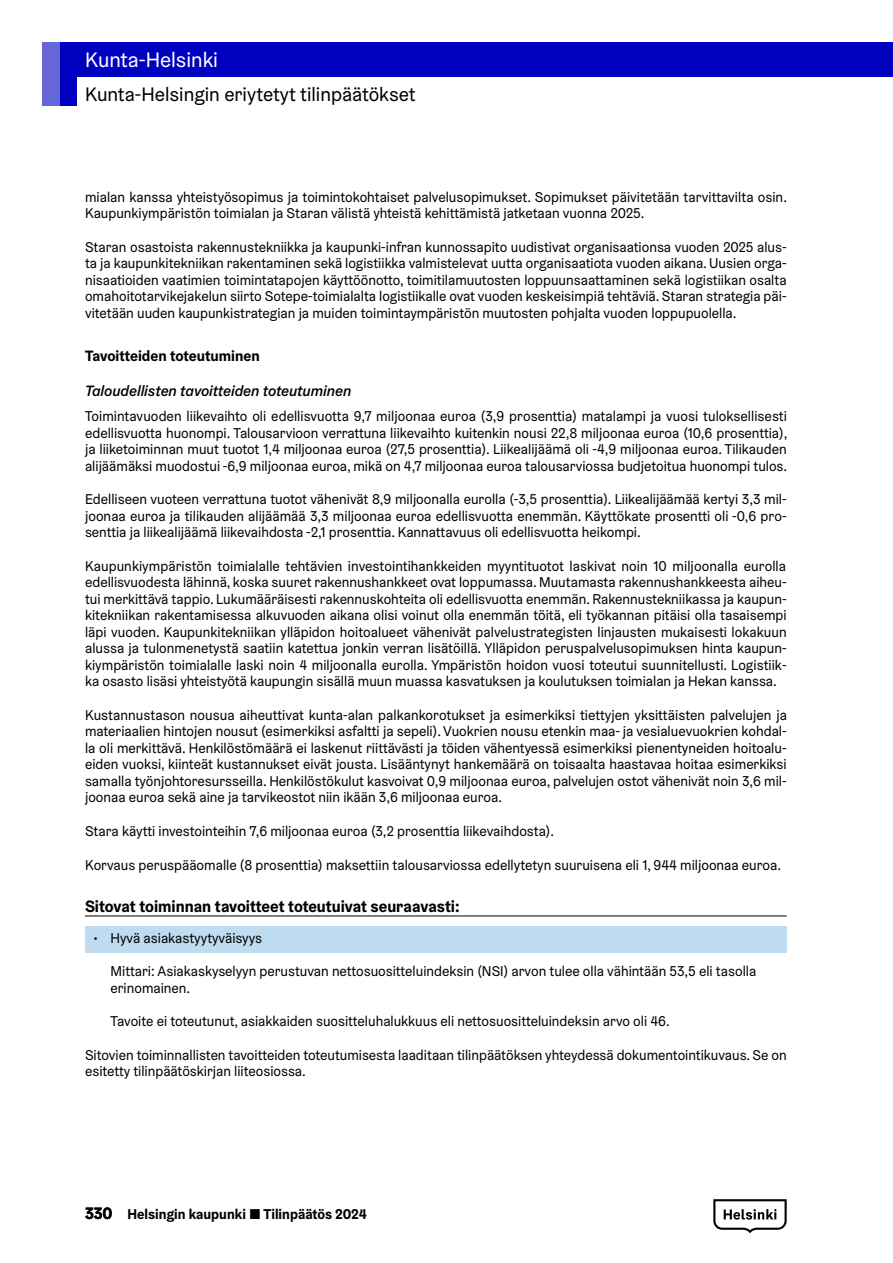
<style>
.page{position:relative;width:893px;height:1263px;background:#fff}
.page>*{position:absolute;margin:0;border:0;box-sizing:border-box;transform-origin:0 0}
.t1{font:21px "Helsinki Grotesk";color:#fff}
.t2{font:19.5px "Helsinki Grotesk";color:#000}
.Ots_Sitovat__H7{font:700 16.5px "Helsinki Grotesk";color:#000}
._7__Ots{font:italic 500 15px "Helsinki Grotesk";color:#000}
._6__Ots{font:700 15px "Helsinki Grotesk";color:#000}
.Leipis__mammy{font:14.25px/16.5px "Helsinki Grotesk";color:#000;text-align:justify}
.Sitovat_tavoite_toteutui{font:14.25px/16.5px "Helsinki Grotesk";color:#000}
.t3{font:700 14.25px "Helsinki Grotesk";color:#000}
.Sitovat_tavoite_ranskis__varipohja{font:14.25px "Helsinki Grotesk";color:#000}
.s1{font-size:16.5px}
.s2{font-weight:400}
</style>
<div class="page">
<svg style="left:713px;top:1199px;width:74px;height:34px"></svg>
<div style="left:43px;top:43px;width:850px;height:34px;background:#0000bf"></div>
<div style="left:43px;top:43px;width:34px;height:63px;background:#0000bf"></div>
<div style="left:43px;top:43px;width:17px;height:63px;background:#6666d8"></div>
<hr style="left:85px;top:916px;width:702px;height:1px;background:#000">
<div style="left:85px;top:926px;width:702px;height:26px;background:#bfdcf1"></div>
<h1 class="t1" style="left:85px;top:47px;width:134px">Kunta-Helsinki</h1>
<h2 class="t2" style="left:85px;top:82px;width:332px">Kunta-Helsingin eriytetyt tilinpäätökset</h2>
<p class="Leipis__mammy" style="left:85px;top:188px;width:703px">mialan kanssa yhteistyösopimus ja toimintokohtaiset palvelusopimukset. Sopimukset päivitetään tarvittavilta osin.<br>Kaupunkiympäristön toimialan ja Staran välistä yhteistä kehittämistä jatketaan vuonna 2025.</p>
<p class="Leipis__mammy" style="left:85px;top:238px;width:703px">Staran osastoista rakennustekniikka ja kaupunki-infran kunnossapito uudistivat organisaationsa vuoden 2025 alus&shy;ta ja kaupunkitekniikan rakentaminen sekä logistiikka valmistelevat uutta organisaatiota vuoden aikana. Uusien orga&shy;nisaatioiden vaatimien toimintatapojen käyttöönotto, toimitilamuutosten loppuunsaattaminen sekä logistiikan osalta omahoitotarvikejakelun siirto Sotepe-toimialalta logistiikalle ovat vuoden keskeisimpiä tehtäviä. Staran strategia päi&shy;vitetään uuden kaupunkistrategian ja muiden toimintaympäristön muutosten pohjalta vuoden loppupuolella.</p>
<h6 class="_6__Ots" style="left:85px;top:347px;width:176px">Tavoitteiden toteutuminen</h6>
<h6 class="_7__Ots" style="left:85px;top:382px;width:268px">Taloudellisten tavoitteiden toteutuminen</h6>
<p class="Leipis__mammy" style="left:85px;top:408px;width:704px">Toimintavuoden liikevaihto oli edellisvuotta 9,7 miljoonaa euroa (3,9 prosenttia) matalampi ja vuosi tuloksellisesti edellisvuotta huonompi. Talousarvioon verrattuna liikevaihto kuitenkin nousi 22,8 miljoonaa euroa (10,6 prosenttia), ja liiketoiminnan muut tuotot 1,4 miljoonaa euroa (27,5 prosenttia). Liikealijäämä oli -4,9 miljoonaa euroa. Tilikauden alijäämäksi muodostui -6,9 miljoonaa euroa, mikä on 4,7 miljoonaa euroa talousarviossa budjetoitua huonompi tulos.</p>
<p class="Leipis__mammy" style="left:85px;top:491px;width:703px">Edelliseen vuoteen verrattuna tuotot vähenivät 8,9 miljoonalla eurolla (-3,5 prosenttia). Liikealijäämää kertyi 3,3 mil&shy;joonaa euroa ja tilikauden alijäämää 3,3 miljoonaa euroa edellisvuotta enemmän. Käyttökate prosentti oli -0,6 pro&shy;senttia ja liikealijäämä liikevaihdosta -2,1 prosenttia. Kannattavuus oli edellisvuotta heikompi.</p>
<p class="Leipis__mammy" style="left:85px;top:557px;width:703px">Kaupunkiympäristön toimialalle tehtävien investointihankkeiden myyntituotot laskivat noin 10 miljoonalla eurolla edellisvuodesta lähinnä, koska suuret rakennushankkeet ovat loppumassa. Muutamasta rakennushankkeesta aiheu&shy;tui merkittävä tappio. Lukumääräisesti rakennuskohteita oli edellisvuotta enemmän. Rakennustekniikassa ja kaupun&shy;kitekniikan rakentamisessa alkuvuoden aikana olisi voinut olla enemmän töitä, eli työkannan pitäisi olla tasaisempi läpi vuoden. Kaupunkitekniikan ylläpidon hoitoalueet vähenivät palvelustrategisten linjausten mukaisesti lokakuun alussa ja tulonmenetystä saatiin katettua jonkin verran lisätöillä. Ylläpidon peruspalvelusopimuksen hinta kaupun&shy;kiympäristön toimialalle laski noin 4 miljoonalla eurolla. Ympäristön hoidon vuosi toteutui suunnitellusti. Logistiik&shy;ka osasto lisäsi yhteistyötä kaupungin sisällä muun muassa kasvatuksen ja koulutuksen toimialan ja Hekan kanssa.</p>
<p class="Leipis__mammy" style="left:85px;top:707px;width:703px">Kustannustason nousua aiheuttivat kunta-alan palkankorotukset ja esimerkiksi tiettyjen yksittäisten palvelujen ja materiaalien hintojen nousut (esimerkiksi asfaltti ja sepeli). Vuokrien nousu etenkin maa- ja vesialuevuokrien kohdal&shy;la oli merkittävä. Henkilöstömäärä ei laskenut riittävästi ja töiden vähentyessä esimerkiksi pienentyneiden hoitoalu&shy;eiden vuoksi, kiinteät kustannukset eivät jousta. Lisääntynyt hankemäärä on toisaalta haastavaa hoitaa esimerkiksi samalla työnjohtoresursseilla. Henkilöstökulut kasvoivat 0,9 miljoonaa euroa, palvelujen ostot vähenivät noin 3,6 mil&shy;joonaa euroa sekä aine ja tarvikeostot niin ikään 3,6 miljoonaa euroa.</p>
<p class="Leipis__mammy" style="left:85px;top:823px;width:471px">Stara käytti investointeihin 7,6 miljoonaa euroa (3,2 prosenttia liikevaihdosta).</p>
<p class="Leipis__mammy" style="left:85px;top:856px;width:698px">Korvaus peruspääomalle (8 prosenttia) maksettiin talousarviossa edellytetyn suuruisena eli 1, 944 miljoonaa euroa.</p>
<h6 class="Ots_Sitovat__H7" style="left:85px;top:895px;width:376px">Sitovat toiminnan tavoitteet toteutuivat seuraavasti:</h6>
<p class="Sitovat_tavoite_ranskis__varipohja" style="left:94px;top:929px;width:170px">• Hyvä asiakastyytyväisyys</p>
<p class="Sitovat_tavoite_toteutui" style="left:111px;top:963px;width:647px">Mittari: Asiakaskyselyyn perustuvan nettosuositteluindeksin (NSI) arvon tulee olla vähintään 53,5 eli tasolla erinomainen.</p>
<p class="Sitovat_tavoite_toteutui" style="left:111px;top:1013px;width:561px">Tavoite ei toteutunut, asiakkaiden suositteluhalukkuus eli nettosuositteluindeksin arvo oli 46.</p>
<p class="Leipis__mammy" style="left:85px;top:1046px;width:703px">Sitovien toiminnallisten tavoitteiden toteutumisesta laaditaan tilinpäätöksen yhteydessä dokumentointikuvaus. Se on esitetty tilinpäätöskirjan liiteosiossa.</p>
<p class="t3" style="left:85px;top:1205px;width:283px"><span class="s1">330</span> Helsingin kaupunki <span class="s2">■</span> Tilinpäätös 2024</p>
</div>
